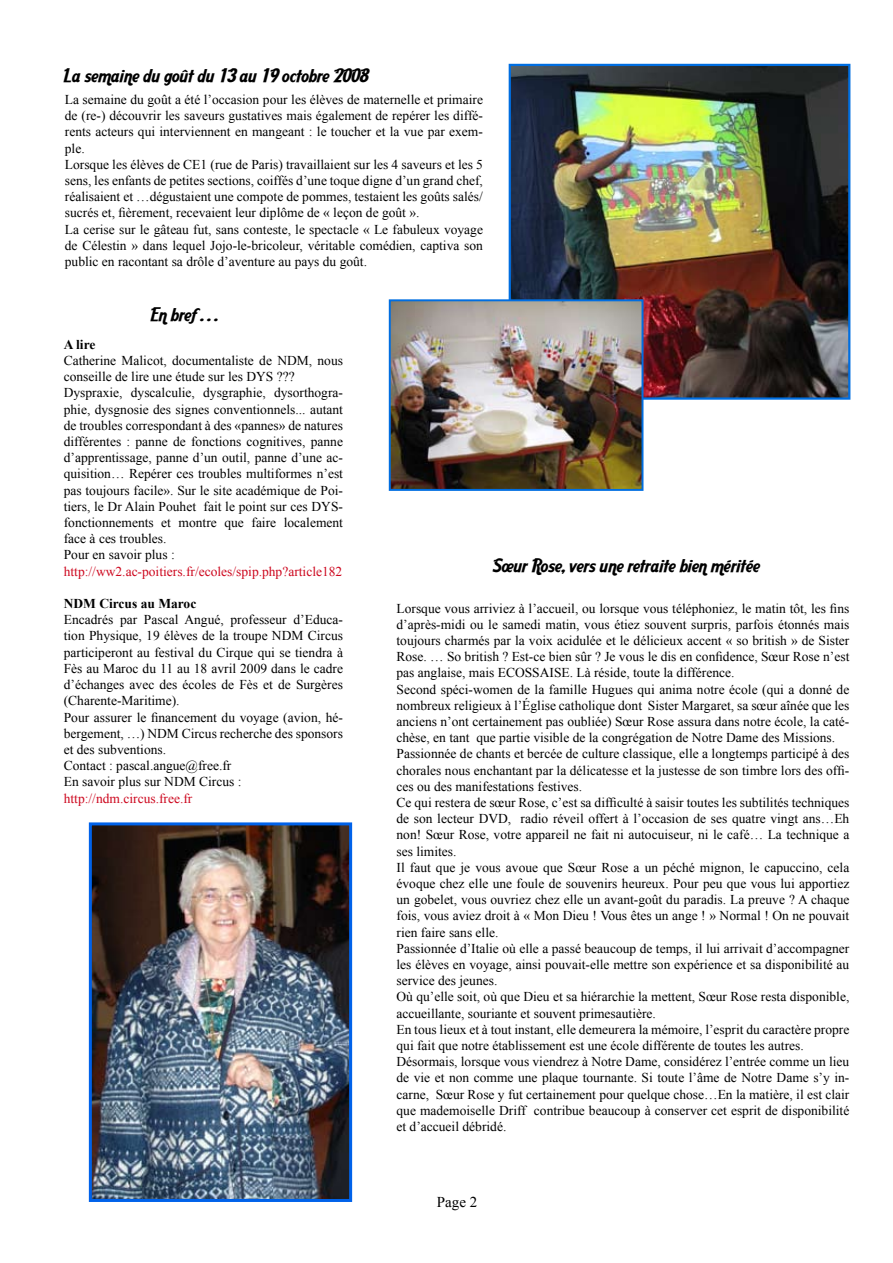
<style>
.page{position:relative;width:893px;height:1263px;background:#fff}
.page>*{position:absolute;margin:0;border:0;box-sizing:border-box;transform-origin:0 0}
.t1{font:18px "Aardvark Cafe";color:#000}
.t2{font:15px "Times New Roman";color:#000}
.t3{font:13.5px/16.2px "Times New Roman";color:#000}
.t4{font:13.5px "Times New Roman";color:#cd071e}
.t5{font:700 13.5px "Times New Roman";color:#000}
</style>
<div class="page">
<img style="left:512px;top:67px;width:335px;height:330px">
<div style="left:509px;top:64px;width:341px;height:336px;border:2px solid #006ee1"></div>
<img style="left:392px;top:302px;width:248px;height:186px">
<div style="left:389px;top:299px;width:254px;height:192px;border:2px solid #006ee1"></div>
<img style="left:93px;top:826px;width:255px;height:372px">
<div style="left:89px;top:822px;width:263px;height:380px;border:3px solid #0062ea"></div>
<h1 class="t1" style="left:64px;top:64px;width:306px">La semaine du goût du 13 au 19 octobre 2008</h1>
<p class="t3" style="left:65px;top:91px;width:420px">La semaine du goût a été l’occasion pour les élèves de maternelle et primaire de (re-) découvrir les saveurs gustatives mais également de repérer les diffé&shy;rents acteurs qui interviennent en mangeant : le toucher et la vue par exem&shy;ple.<br>Lorsque les élèves de CE1 (rue de Paris) travaillaient sur les 4 saveurs et les 5 sens, les enfants de petites sections, coiffés d’une toque digne d’un grand chef, réalisaient et …dégustaient une compote de pommes, testaient les goûts salés/ sucrés et, fièrement, recevaient leur diplôme de « leçon de goût ».<br>La cerise sur le gâteau fut, sans conteste, le spectacle « Le fabuleux voyage de Célestin » dans lequel Jojo-le-bricoleur, véritable comédien, captiva son public en racontant sa drôle d’aventure au pays du goût.</p>
<h1 class="t1" style="left:151px;top:303px;width:68px">En bref . . .</h1>
<p class="t5" style="left:64px;top:335px;width:33px">A lire</p>
<p class="t3" style="left:64px;top:352px;width:281px">Catherine Malicot, documentaliste de NDM, nous conseille de lire une étude sur les DYS ???<br>Dyspraxie, dyscalculie, dysgraphie, dysorthogra&shy;phie, dysgnosie des signes conventionnels... autant de troubles correspondant à des «pannes» de natures différentes : panne de fonctions cognitives, panne d’apprentissage, panne d’un outil, panne d’une ac&shy;quisition… Repérer ces troubles multiformes n’est pas toujours facile». Sur le site académique de Poi&shy;tiers, le Dr Alain Pouhet fait le point sur ces DYS&shy;fonctionnements et montre que faire localement face à ces troubles.<br>Pour en savoir plus :</p>
<p class="t4" style="left:64px;top:562px;width:280px">http://ww2.ac-poitiers.fr/ecoles/spip.php?article182</p>
<p class="t5" style="left:64px;top:594px;width:134px">NDM Circus au Maroc</p>
<p class="t3" style="left:64px;top:611px;width:281px">Encadrés par Pascal Angué, professeur d’Educa&shy;tion Physique, 19 élèves de la troupe NDM Circus participeront au festival du Cirque qui se tiendra à Fès au Maroc du 11 au 18 avril 2009 dans le cadre d’échanges avec des écoles de Fès et de Surgères (Charente-Maritime).<br>Pour assurer le financement du voyage (avion, hé&shy;bergement, …) NDM Circus recherche des sponsors et des subventions.<br>Contact : pascal.angue@free.fr<br>En savoir plus sur NDM Circus :</p>
<p class="t4" style="left:64px;top:789px;width:130px">http://ndm.circus.free.fr</p>
<h1 class="t1" style="left:493px;top:554px;width:268px">Sœur Rose, vers une retraite bien méritée</h1>
<p class="t3" style="left:396px;top:600px;width:454px">Lorsque vous arriviez à l’accueil, ou lorsque vous téléphoniez, le matin tôt, les fins d’après-midi ou le samedi matin, vous étiez souvent surpris, parfois étonnés mais toujours charmés par la voix acidulée et le délicieux accent « so british » de Sister Rose. … So british ? Est-ce bien sûr ? Je vous le dis en confidence, Sœur Rose n’est pas anglaise, mais ECOSSAISE. Là réside, toute la différence.<br>Second spéci-women de la famille Hugues qui anima notre école (qui a donné de nombreux religieux à l’Église catholique dont Sister Margaret, sa sœur aînée que les anciens n’ont certainement pas oubliée) Sœur Rose assura dans notre école, la caté&shy;chèse, en tant que partie visible de la congrégation de Notre Dame des Missions.<br>Passionnée de chants et bercée de culture classique, elle a longtemps participé à des chorales nous enchantant par la délicatesse et la justesse de son timbre lors des offi&shy;ces ou des manifestations festives.<br>Ce qui restera de sœur Rose, c’est sa difficulté à saisir toutes les subtilités techniques de son lecteur DVD, radio réveil offert à l’occasion de ses quatre vingt ans…Eh non! Sœur Rose, votre appareil ne fait ni autocuiseur, ni le café… La technique a ses limites.<br>Il faut que je vous avoue que Sœur Rose a un péché mignon, le capuccino, cela évoque chez elle une foule de souvenirs heureux. Pour peu que vous lui apportiez un gobelet, vous ouvriez chez elle un avant-goût du paradis. La preuve ? A chaque fois, vous aviez droit à « Mon Dieu ! Vous êtes un ange ! » Normal ! On ne pouvait rien faire sans elle.<br>Passionnée d’Italie où elle a passé beaucoup de temps, il lui arrivait d’accompagner les élèves en voyage, ainsi pouvait-elle mettre son expérience et sa disponibilité au service des jeunes.<br>Où qu’elle soit, où que Dieu et sa hiérarchie la mettent, Sœur Rose resta disponible, accueillante, souriante et souvent primesautière.<br>En tous lieux et à tout instant, elle demeurera la mémoire, l’esprit du caractère propre qui fait que notre établissement est une école différente de toutes les autres.<br>Désormais, lorsque vous viendrez à Notre Dame, considérez l’entrée comme un lieu de vie et non comme une plaque tournante. Si toute l’âme de Notre Dame s’y in&shy;carne, Sœur Rose y fut certainement pour quelque chose…En la matière, il est clair que mademoiselle Driff contribue beaucoup à conserver cet esprit de disponibilité et d’accueil débridé.</p>
<p class="t2" style="left:437px;top:1192px;width:42px">Page 2</p>
</div>
